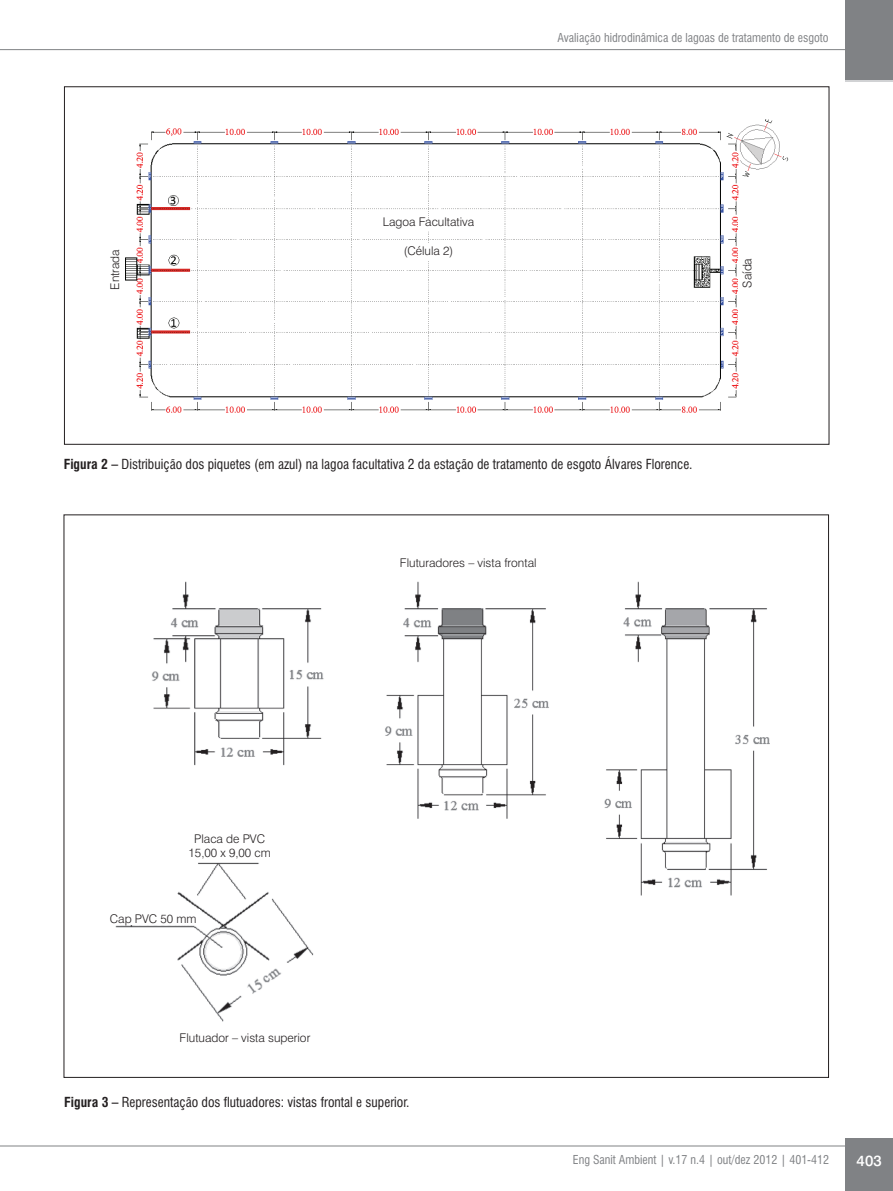
<style>
.page{position:relative;width:893px;height:1191px;background:#fff}
.page>*{position:absolute;margin:0;border:0;box-sizing:border-box;transform-origin:0 0}
.t1{font:500 15px "Swiss 721 BT";color:#fff}
._07_0_tabela-img-tit{font:condensed 13.5px "Swiss 721 BT";color:#231f20}
.t2{font:300 12px/14.4px "Swiss 721 BT";color:#231f20;text-align:center}
._09_0_cabecalho{font:condensed 12px "Swiss 721 BT";color:#808285}
.s1{font-weight:700}
</style>
<div class="page">
<div style="left:845px;top:0;width:48px;height:82px;background:#d1d2d4"></div>
<div style="left:845px;top:0;width:48px;height:80px;background:#808285"></div>
<hr style="left:0;top:1145px;width:874px;height:1px;background:#808285">
<div style="left:845px;top:1138px;width:48px;height:53px;background:#808285"></div>
<hr style="left:0;top:49px;width:866px;height:1px;background:#808285">
<img style="left:125px;top:119px;width:664px;height:294px">
<div style="left:738px;top:213px;width:19px;height:119px;background:#fff"></div>
<div style="left:367px;top:221px;width:119px;height:10px;background:#fff"></div>
<div style="left:403px;top:243px;width:51px;height:17px;background:#fff"></div>
<img style="left:115px;top:581px;width:655px;height:441px">
<div style="left:190px;top:829px;width:85px;height:32px;background:#fff"></div>
<div style="left:107px;top:909px;width:93px;height:16px;background:#fff"></div>
<p class="_09_0_cabecalho" style="left:557px;top:30px;width:273px">Avaliação hidrodinâmica de lagoas de tratamento de esgoto</p>
<p class="t2" style="left:383px;top:214px;width:93px">Lagoa Facultativa</p>
<p class="t2" style="left:404px;top:243px;width:51px">(Célula 2)</p>
<p class="t2" style="left:108px;top:290px;width:42px;rotate:-90deg">Entrada</p>
<p class="t2" style="left:740px;top:288px;width:31px;rotate:-90deg">Saída</p>
<p class="_07_0_tabela-img-tit" style="left:64px;top:456px;width:630px"><span class="s1">Figura 2 –</span> Distribuição dos piquetes (em azul) na lagoa facultativa 2 da estação de tratamento de esgoto Álvares Florence.</p>
<p class="t2" style="left:400px;top:555px;width:138px">Fluturadores – vista frontal</p>
<p class="t2" style="left:189px;top:831px;width:84px">Placa de PVC<br>15,00 x 9,00 cm</p>
<p class="t2" style="left:110px;top:911px;width:88px">Cap PVC 50 mm</p>
<p class="t2" style="left:180px;top:1030px;width:132px">Flutuador – vista superior</p>
<p class="_07_0_tabela-img-tit" style="left:64px;top:1093px;width:347px"><span class="s1">Figura 3 –</span> Representação dos flutuadores: vistas frontal e superior.</p>
<p class="_09_0_cabecalho" style="left:573px;top:1152px;width:258px">Eng Sanit Ambient | v.17 n.4 | out/dez 2012 | 401-412</p>
<p class="t1" style="left:857px;top:1151px;width:27px">403</p>
</div>
